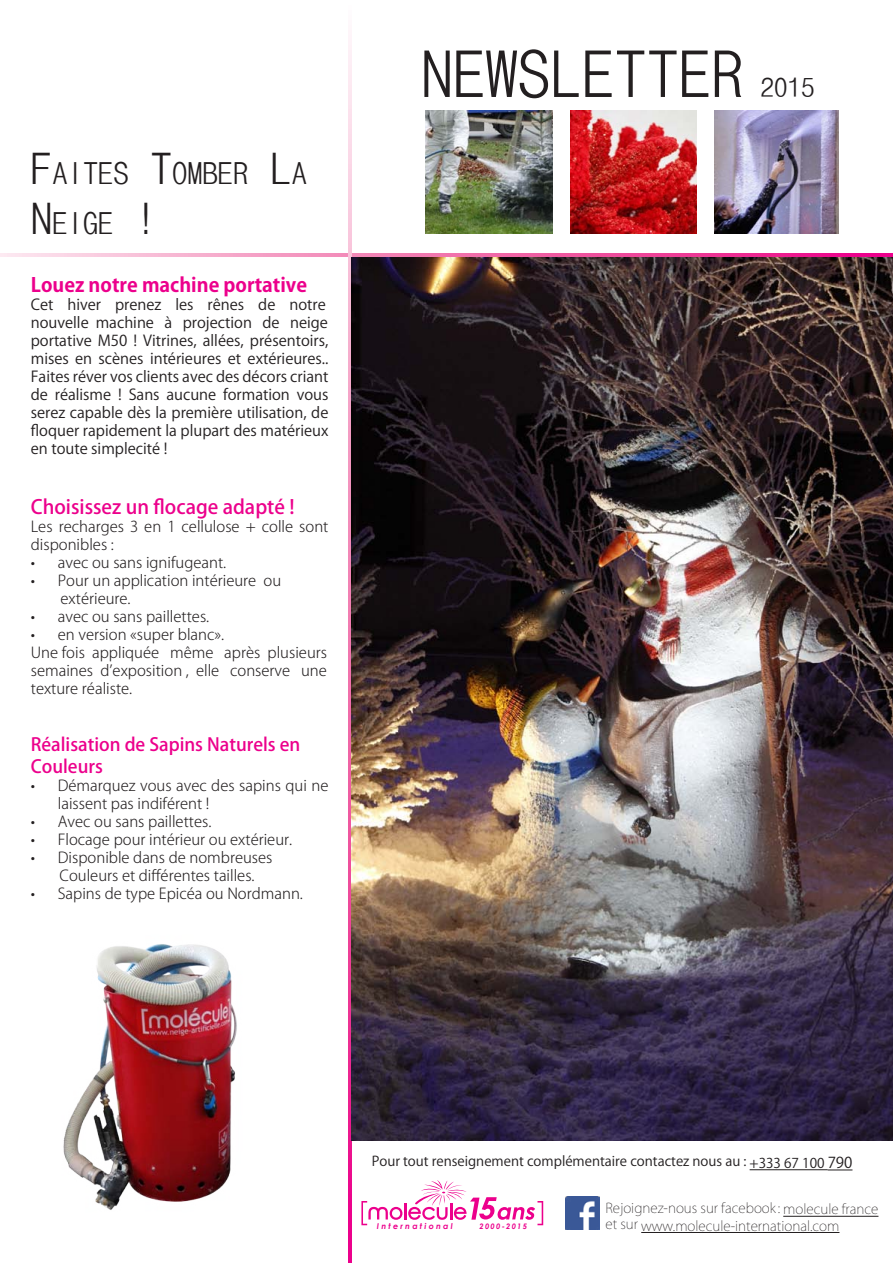
<style>
.page{position:relative;width:893px;height:1263px;background:#fff}
.page>*{position:absolute;margin:0;border:0;box-sizing:border-box;transform-origin:0 0}
.t1{font:64.5px "Dotum Che";color:#231f20}
.t2{font:30.45px/49.5px "Dotum Che";color:#231f20}
.t3{font:27px "Dotum Che";color:#231f20}
.t4{font:700 19.5px "Koz Go Pro";color:#ec008c}
.t5{font:500 19.5px "Koz Go Pro";color:#ec008c}
.t6{font:500 18px/21.6px "Koz Go Pro";color:#ec008c}
.t7{font:300 15px/18px "Koz Go Pro";color:#231f20}
.t8{font:15px/18px "Koz Go Pro";color:#231f20}
.t9{font:200 13.5px/17.7px "Koz Go Pro";color:#231f20}
.t10{font:13.5px "Koz Go Pro";color:#231f20}
.t11{font:italic 700 8.1px "Century Gothic";letter-spacing:.28em;color:#ec008c}
.t12{font:italic 700 7.65px "Century Gothic";letter-spacing:.17em;color:#ec008c}
.s1{font-size:43.5px}
.s2{font-size:15px}
</style>
<div class="page">
<hr style="left:750px;top:1169px;width:78px;height:1px;background:#231f20">
<svg style="left:828px;top:1169px;width:24px;height:1px"></svg>
<img style="left:566px;top:1197px;width:33px;height:32px">
<hr style="left:783px;top:1216px;width:95px;height:1px;background:#231f20">
<hr style="left:641px;top:1232px;width:198px;height:1px;background:#231f20">
<svg style="left:0;top:254px;width:893px;height:3px;background:#f172b2"></svg>
<svg style="left:348px;top:35px;width:3px;height:1228px;background:#f277b4"></svg>
<svg style="left:361px;top:1180px;width:182px;height:45px"></svg>
<img style="left:352px;top:257px;width:541px;height:884px">
<img style="left:425px;top:111px;width:127px;height:123px">
<img style="left:570px;top:111px;width:126px;height:123px">
<img style="left:714px;top:111px;width:125px;height:123px">
<img style="left:63px;top:944px;width:174px;height:266px">
<h2 class="t2" style="left:31px;top:149px;width:278px"><span class="s1">F</span>AITES <span class="s1">T</span>OMBER <span class="s1">L</span>A<br><span class="s1">N</span>EIGE <span class="s1">!</span></h2>
<h3 class="t4" style="left:31px;top:272px;width:278px">Louez notre machine portative</h3>
<p class="t8" style="left:31px;top:296px;width:299px">Cet hiver prenez les rênes de notre nouvelle machine à projection de neige portative M50 ! Vitrines, allées, présentoirs, mises en scènes intérieures et extérieures..<br>Faites réver vos clients avec des décors criant de réalisme ! Sans aucune formation vous serez capable dès la première utilisation, de floquer rapidement la plupart des matérieux en toute simplecité !</p>
<h3 class="t5" style="left:31px;top:494px;width:265px">Choisissez un flocage adapté !</h3>
<p class="t7" style="left:31px;top:517px;width:299px">Les recharges 3 en 1 cellulose + colle sont disponibles :</p>
<p class="t7" style="left:31px;top:553px;width:197px">• avec ou sans ignifugeant.</p>
<p class="t7" style="left:61px;top:571px;width:222px;text-indent:-30px">• Pour un application intérieure ou extérieure.</p>
<p class="t7" style="left:31px;top:607px;width:180px">• avec ou sans paillettes.</p>
<p class="t7" style="left:31px;top:625px;width:298px">• en version «super blanc».<br>Une fois appliquée même après plusieurs semaines d’exposition , elle conserve une texture réaliste.</p>
<p class="t6" style="left:31px;top:735px;width:271px">Réalisation de Sapins Naturels en<br>Couleurs</p>
<p class="t7" style="left:58px;top:776px;width:272px;text-indent:-27px">• Démarquez vous avec des sapins qui ne laissent pas indiférent !</p>
<p class="t7" style="left:31px;top:812px;width:182px">• Avec ou sans paillettes.</p>
<p class="t7" style="left:31px;top:830px;width:263px">• Flocage pour intérieur ou extérieur.</p>
<p class="t7" style="left:60px;top:848px;width:214px;text-indent:-29px">• Disponible dans de nombreuses<br>Couleurs et différentes tailles.</p>
<p class="t7" style="left:31px;top:884px;width:274px">• Sapins de type Epicéa ou Nordmann.</p>
<h1 class="t1" style="left:421px;top:41px;width:324px">NEWSLETTER</h1>
<h3 class="t3" style="left:760px;top:73px;width:55px">2015</h3>
<p class="t10" style="left:372px;top:1152px;width:482px">Pour tout renseignement complémentaire contactez nous au : +333 67 100 <span class="s2">790</span></p>
<p class="t9" style="left:605px;top:1199px;width:274px">Rejoignez-nous sur facebook : molecule france et sur www.molecule-international.com</p>
<p class="t11" style="left:377px;top:1220px;width:77px">International</p>
<p class="t12" style="left:479px;top:1220px;width:49px">2000-2015</p>
</div>
